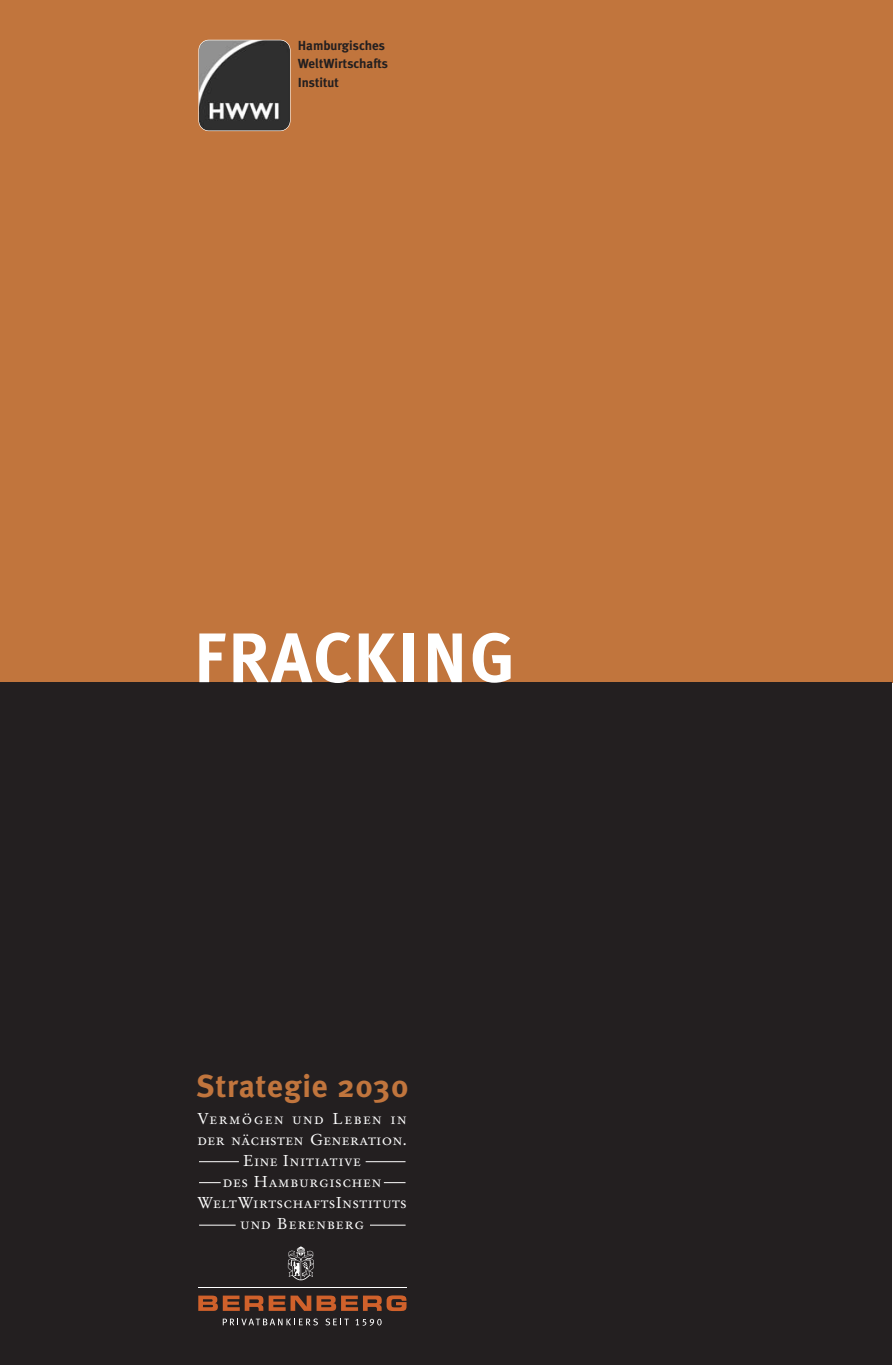
<style>
.page{position:relative;width:893px;height:1365px;background:#fff}
.page>*{position:absolute;margin:0;border:0;box-sizing:border-box;transform-origin:0 0}
.t1{font:700 70px "Meta Plus";letter-spacing:.015em;color:#fff}
.t2{font:700 31.5px "Meta Plus";letter-spacing:.025em;color:#c1753d}
.t3{font:15.75px/21px "Stempel Garamond Roman SC";letter-spacing:.045em;color:#fff;text-align:center}
.t4{font:700 13.12px/18.4px "Meta Plus";color:#231f20}
</style>
<div class="page">
<div style="left:0;top:0;width:893px;height:682px;background:#c1753d"></div>
<div style="left:0;top:682px;width:891px;height:682px;background:#231f20"></div>
<hr style="left:199px;top:1161px;width:40px;height:1px;background:#fff">
<hr style="left:366px;top:1161px;width:39px;height:1px;background:#fff">
<hr style="left:199px;top:1224px;width:37px;height:1px;background:#fff">
<hr style="left:370px;top:1224px;width:36px;height:1px;background:#fff">
<img style="left:199px;top:40px;width:91px;height:91px;border-radius:10px">
<div style="left:198px;top:40px;width:93px;height:91px;border:1px solid #fff;border-radius:10px"></div>
<hr style="left:198px;top:1287px;width:208px;height:1px;background:#fff">
<svg style="left:198px;top:1295px;width:65px;height:15px"></svg>
<svg style="left:269px;top:1295px;width:42px;height:15px"></svg>
<svg style="left:317px;top:1295px;width:89px;height:15px"></svg>
<svg style="left:223px;top:1318px;width:95px;height:7px"></svg>
<svg style="left:325px;top:1318px;width:24px;height:7px"></svg>
<svg style="left:355px;top:1318px;width:27px;height:7px"></svg>
<svg style="left:288px;top:1246px;width:26px;height:34px"></svg>
<p class="t4" style="left:298px;top:37px;width:92px">Hamburgisches<br>WeltWirtschafts<br>Institut</p>
<h1 class="t1" style="left:193px;top:630px;width:323px">FRACKING</h1>
<h2 class="t2" style="left:197px;top:1073px;width:213px">Strategie 2030</h2>
<p class="t3" style="left:198px;top:1109px;width:211px">Vermögen und Leben in der nächsten Generation.<br>Eine Initiative<br>des Hamburgischen<br>WeltWirtschaftsInstituts und Berenberg</p>
</div>
